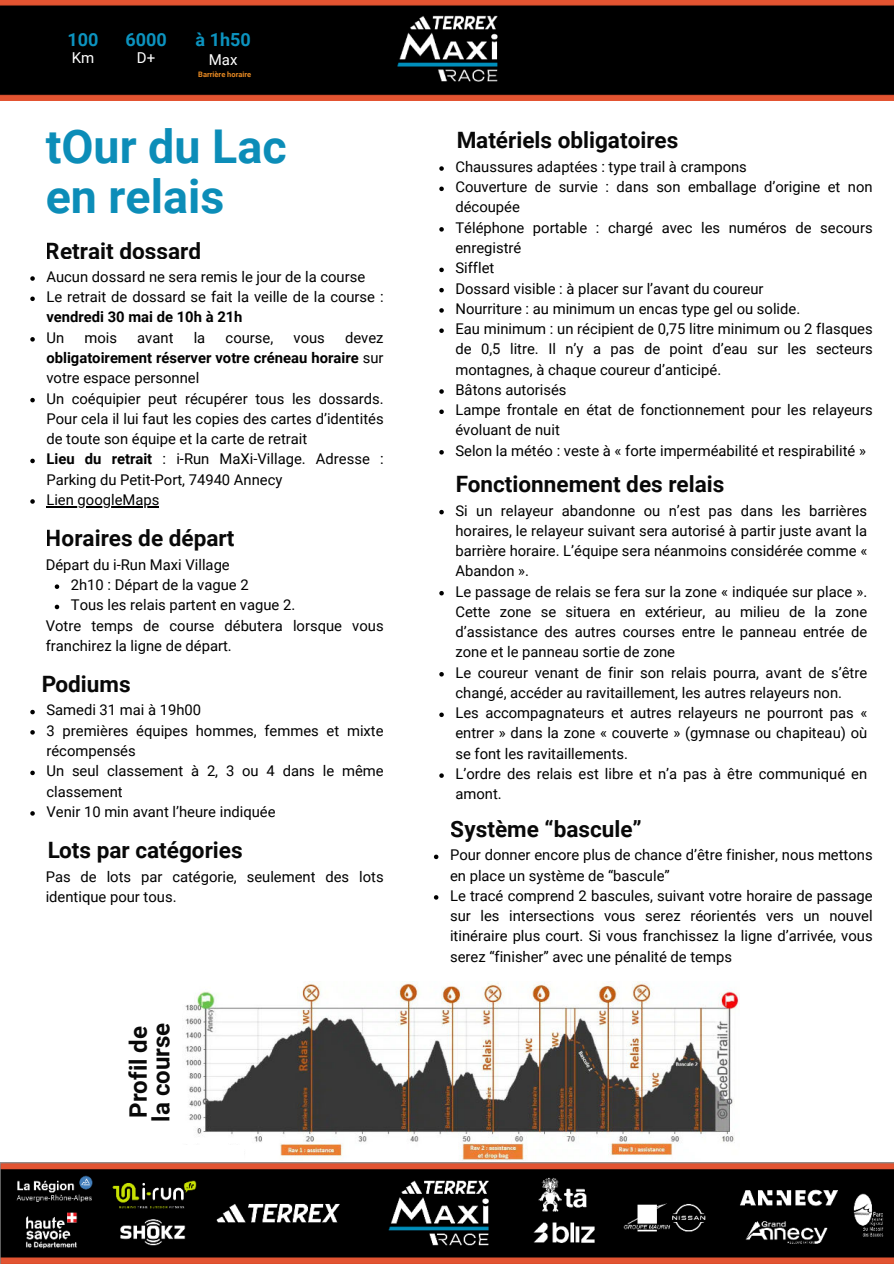
<style>
.page{position:relative;width:894px;height:1264px;background:#fff}
.page>*{position:absolute;margin:0;border:0;box-sizing:border-box;transform-origin:0 0}
.t1{font:700 46.5px/49.5px "Roboto";color:#058ab6}
.t2{font:700 24px/22.5px "Roboto";color:#000}
.t3{font:700 22.5px "Roboto";color:#000}
.t4{font:700 18px "Roboto";color:#0c93bf}
.t5{font:15px "Roboto";color:#fff}
.t6{font:14.85px/20.2px "Roboto";color:#000}
.t7{font:700 14.85px "Roboto";color:#000}
.t8{font:700 7.5px "Roboto";color:#e78922}
.s1{font-weight:700}
</style>
<div class="page">
<img style="left:0;top:0;width:893px;height:100px">
<img style="left:322px;top:0;width:192px;height:100px">
<div style="left:0;top:12px;width:310px;height:77px;background:#000"></div>
<div style="left:583px;top:11px;width:310px;height:78px;background:#000"></div>
<img style="left:185px;top:981px;width:554px;height:180px">
<div style="left:177px;top:1144px;width:66px;height:18px;background:#fff"></div>
<svg style="left:30px;top:276px;width:5px;height:5px"></svg>
<svg style="left:30px;top:296px;width:5px;height:5px"></svg>
<svg style="left:30px;top:337px;width:5px;height:4px"></svg>
<svg style="left:30px;top:398px;width:5px;height:4px"></svg>
<svg style="left:30px;top:458px;width:5px;height:5px"></svg>
<svg style="left:30px;top:499px;width:5px;height:4px"></svg>
<hr style="left:46px;top:506px;width:113px;height:1px;background:#000">
<svg style="left:434px;top:854px;width:4px;height:5px"></svg>
<svg style="left:434px;top:895px;width:4px;height:4px"></svg>
<svg style="left:439px;top:166px;width:4px;height:5px"></svg>
<svg style="left:439px;top:186px;width:4px;height:5px"></svg>
<svg style="left:439px;top:227px;width:4px;height:4px"></svg>
<svg style="left:439px;top:268px;width:4px;height:4px"></svg>
<svg style="left:439px;top:288px;width:4px;height:4px"></svg>
<svg style="left:439px;top:308px;width:4px;height:5px"></svg>
<svg style="left:439px;top:328px;width:4px;height:5px"></svg>
<svg style="left:439px;top:389px;width:4px;height:5px"></svg>
<svg style="left:439px;top:409px;width:4px;height:5px"></svg>
<svg style="left:439px;top:450px;width:4px;height:4px"></svg>
<svg style="left:55px;top:584px;width:4px;height:5px"></svg>
<svg style="left:55px;top:604px;width:4px;height:5px"></svg>
<svg style="left:30px;top:709px;width:5px;height:5px"></svg>
<svg style="left:30px;top:730px;width:5px;height:4px"></svg>
<svg style="left:30px;top:770px;width:5px;height:5px"></svg>
<svg style="left:30px;top:811px;width:5px;height:4px"></svg>
<svg style="left:439px;top:510px;width:4px;height:4px"></svg>
<svg style="left:439px;top:591px;width:4px;height:4px"></svg>
<svg style="left:439px;top:672px;width:4px;height:4px"></svg>
<svg style="left:439px;top:712px;width:4px;height:5px"></svg>
<svg style="left:439px;top:773px;width:4px;height:4px"></svg>
<img style="left:0;top:1162px;width:893px;height:101px">
<p class="t4" style="left:68px;top:27px;width:33px">100</p>
<p class="t5" style="left:72px;top:47px;width:24px">Km</p>
<p class="t4" style="left:125px;top:27px;width:43px">6000</p>
<p class="t5" style="left:137px;top:47px;width:20px">D+</p>
<p class="t4" style="left:195px;top:27px;width:57px">à 1h50</p>
<p class="t5" style="left:209px;top:49px;width:30px">Max</p>
<p class="t8" style="left:198px;top:69px;width:54px">Barrière horaire</p>
<h1 class="t1" style="left:46px;top:120px;width:242px">tOur du Lac en relais</h1>
<h3 class="t3" style="left:46px;top:235px;width:157px">Retrait dossard</h3>
<p class="t6" style="left:46px;top:266px;width:338px">Aucun dossard ne sera remis le jour de la course<br>Le retrait de dossard se fait la veille de la course :</p>
<p class="t7" style="left:46px;top:307px;width:197px">vendredi 30 mai de 10h à 21h</p>
<p class="t6" style="left:46px;top:327px;width:19px">Un</p>
<p class="t6" style="left:84px;top:327px;width:34px">mois</p>
<p class="t6" style="left:137px;top:327px;width:38px">avant</p>
<p class="t6" style="left:194px;top:327px;width:13px">la</p>
<p class="t6" style="left:225px;top:327px;width:49px">course,</p>
<p class="t6" style="left:293px;top:327px;width:33px">vous</p>
<p class="t6" style="left:46px;top:327px;width:338px;text-indent:298px">devez <span class="s1">obligatoirement réserver votre créneau horaire</span> sur votre espace personnel<br>Un coéquipier peut récupérer tous les dossards.<br>Pour cela il lui faut les copies des cartes d’identités de toute son équipe et la carte de retrait<br><span class="s1">Lieu du retrait</span> : i-Run MaXi-Village. Adresse :<br>Parking du Petit-Port, 74940 Annecy<br>Lien googleMaps</p>
<h3 class="t3" style="left:46px;top:522px;width:190px">Horaires de départ</h3>
<p class="t6" style="left:46px;top:554px;width:185px">Départ du i-Run Maxi Village</p>
<p class="t6" style="left:71px;top:574px;width:179px">2h10 : Départ de la vague 2</p>
<p class="t6" style="left:71px;top:594px;width:226px">Tous les relais partent en vague 2.</p>
<p class="t6" style="left:46px;top:614px;width:339px">Votre temps de course débutera lorsque vous</p>
<p class="t6" style="left:46px;top:635px;width:187px">franchirez la ligne de départ.</p>
<h3 class="t3" style="left:41px;top:668px;width:91px">Podiums</h3>
<p class="t6" style="left:46px;top:699px;width:338px">Samedi 31 mai à 19h00<br>3 premières équipes hommes, femmes et mixte récompensés<br>Un seul classement à 2, 3 ou 4 dans le même classement<br>Venir 10 min avant l’heure indiquée</p>
<h3 class="t3" style="left:47px;top:834px;width:197px">Lots par catégories</h3>
<p class="t6" style="left:46px;top:866px;width:339px">Pas de lots par catégorie, seulement des lots identique pour tous.</p>
<h2 class="t2" style="left:126px;top:1121px;width:100px;rotate:-90deg">Profil de la course</h2>
<h3 class="t3" style="left:456px;top:124px;width:223px">Matériels obligatoires</h3>
<p class="t6" style="left:455px;top:156px;width:418px">Chaussures adaptées : type trail à crampons<br>Couverture de survie : dans son emballage d’origine et non découpée<br>Téléphone portable : chargé avec les numéros de secours enregistré<br>Sifflet<br>Dossard visible : à placer sur l’avant du coureur<br>Nourriture : au minimum un encas type gel ou solide.<br>Eau minimum : un récipient de 0,75 litre minimum ou 2 flasques de 0,5 litre. Il n’y a pas de point d’eau sur les secteurs montagnes, à chaque coureur d’anticipé.<br>Bâtons autorisés<br>Lampe frontale en état de fonctionnement pour les relayeurs évoluant de nuit<br>Selon la météo : veste à « forte imperméabilité et respirabilité »</p>
<h3 class="t3" style="left:455px;top:468px;width:270px">Fonctionnement des relais</h3>
<p class="t6" style="left:455px;top:499px;width:413px">Si un relayeur abandonne ou n’est pas dans les barrières horaires, le relayeur suivant sera autorisé à partir juste avant la barrière horaire. L’équipe sera néanmoins considérée comme « Abandon ».<br>Le passage de relais se fera sur la zone « indiquée sur place ».<br>Cette zone se situera en extérieur, au milieu de la zone d’assistance des autres courses entre le panneau entrée de zone et le panneau sortie de zone<br>Le coureur venant de finir son relais pourra, avant de s’être changé, accéder au ravitaillement, les autres relayeurs non.<br>Les accompagnateurs et autres relayeurs ne pourront pas « entrer » dans la zone « couverte » (gymnase ou chapiteau) où se font les ravitaillements.<br>L’ordre des relais est libre et n’a pas à être communiqué en amont.</p>
<h3 class="t3" style="left:450px;top:813px;width:193px">Système “bascule”</h3>
<p class="t6" style="left:450px;top:844px;width:424px">Pour donner encore plus de chance d’être finisher, nous mettons en place un système de “bascule”<br>Le tracé comprend 2 bascules, suivant votre horaire de passage sur les intersections vous serez réorientés vers un nouvel itinéraire plus court. Si vous franchissez la ligne d’arrivée, vous serez “finisher” avec une pénalité de temps</p>
</div>
